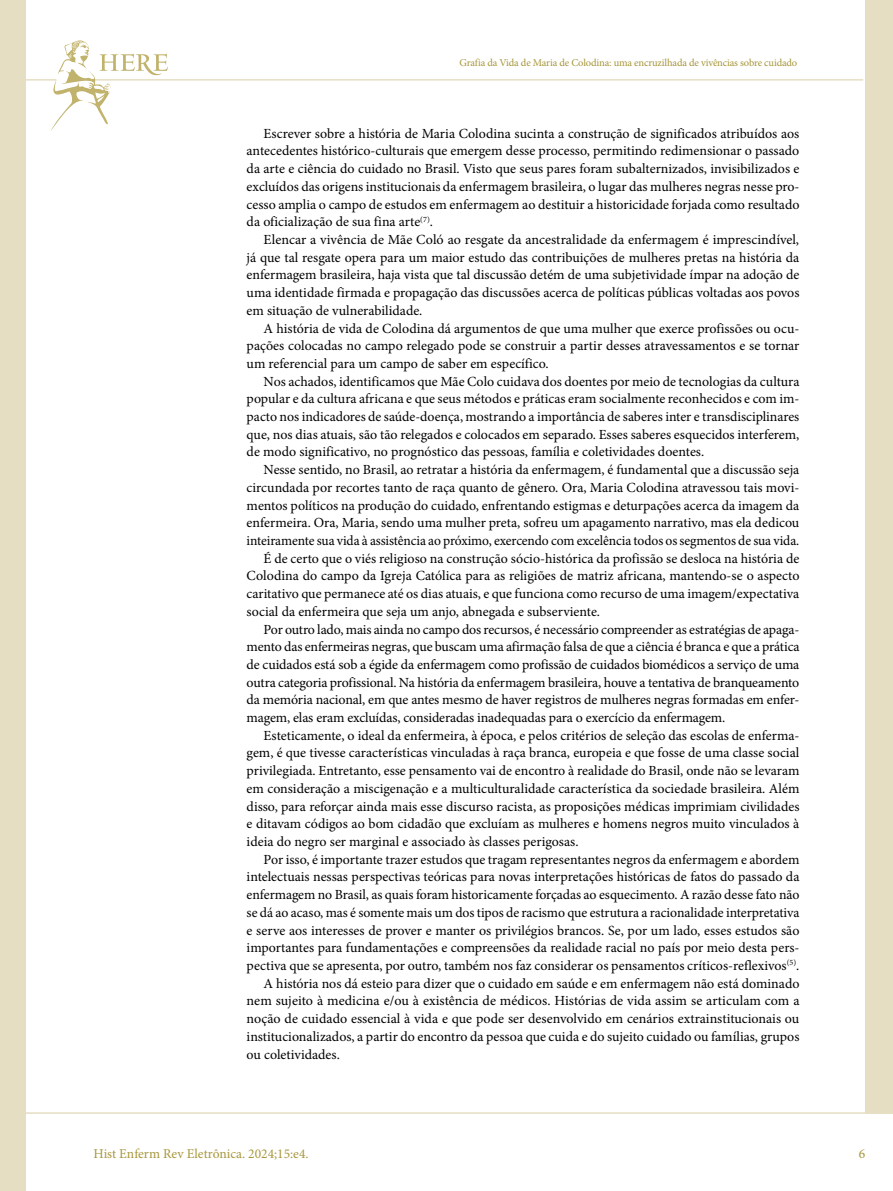
<style>
.page{position:relative;width:893px;height:1191px;background:#fff}
.page>*{position:absolute;margin:0;border:0;box-sizing:border-box;transform-origin:0 0}
.t1{font:13.95px/17.7px "Minion Pro";color:#000;text-align:justify}
.t2{font:13.5px "Minion Pro";color:#a7963a}
.t3{font:10.5px "Minion Pro";letter-spacing:-.015em;color:#a7963a}
</style>
<div class="page">
<hr style="left:0;top:1112px;width:893px;height:1px;background:#e6dec3">
<hr style="left:0;top:79px;width:863px;height:2px;background:#e6dec3">
<div style="left:865px;top:0;width:28px;height:1113px;background:#e6dec3"></div>
<div style="left:0;top:0;width:26px;height:1191px;background:#e6dec3"></div>
<svg style="left:50px;top:40px;width:118px;height:91px"></svg>
<p class="t3" style="left:460px;top:56px;width:339px">Grafia da Vida de Maria de Colodina: uma encruzilhada de vivências sobre cuidado</p>
<p class="t1" style="left:247px;top:124px;width:554px;text-indent:17px">Escrever sobre a história de Maria Colodina sucinta a construção de significados atribuídos aos antecedentes histórico-culturais que emergem desse processo, permitindo redimensionar o passado da arte e ciência do cuidado no Brasil. Visto que seus pares foram subalternizados, invisibilizados e excluídos das origens institucionais da enfermagem brasileira, o lugar das mulheres negras nesse pro&shy;cesso amplia o campo de estudos em enfermagem ao destituir a historicidade forjada como resultado da oficialização de sua fina arte<sup>(7)</sup>.</p>
<p class="t1" style="left:247px;top:231px;width:554px;text-indent:17px">Elencar a vivência de Mãe Coló ao resgate da ancestralidade da enfermagem é imprescindível, já que tal resgate opera para um maior estudo das contribuições de mulheres pretas na história da enfermagem brasileira, haja vista que tal discussão detém de uma subjetividade ímpar na adoção de uma identidade firmada e propagação das discussões acerca de políticas públicas voltadas aos povos em situação de vulnerabilidade.</p>
<p class="t1" style="left:247px;top:319px;width:554px;text-indent:17px">A história de vida de Colodina dá argumentos de que uma mulher que exerce profissões ou ocu&shy;pações colocadas no campo relegado pode se construir a partir desses atravessamentos e se tornar um referencial para um campo de saber em específico.</p>
<p class="t1" style="left:247px;top:372px;width:554px;text-indent:17px">Nos achados, identificamos que Mãe Colo cuidava dos doentes por meio de tecnologias da cultura popular e da cultura africana e que seus métodos e práticas eram socialmente reconhecidos e com im&shy;pacto nos indicadores de saúde-doença, mostrando a importância de saberes inter e transdisciplinares que, nos dias atuais, são tão relegados e colocados em separado. Esses saberes esquecidos interferem, de modo significativo, no prognóstico das pessoas, família e coletividades doentes.</p>
<p class="t1" style="left:264px;top:461px;width:537px">Nesse sentido, no Brasil, ao retratar a história da enfermagem, é fundamental que a discussão seja</p>
<p class="t1" style="left:247px;top:478px;width:554px">circundada por recortes tanto de raça quanto de gênero. Ora, Maria Colodina atravessou tais movi-</p>
<p class="t1" style="left:247px;top:496px;width:554px">mentos políticos na produção do cuidado, enfrentando estigmas e deturpações acerca da imagem da</p>
<p class="t1" style="left:247px;top:514px;width:554px">enfermeira. Ora, Maria, sendo uma mulher preta, sofreu um apagamento narrativo, mas ela dedicou</p>
<p class="t1" style="left:247px;top:532px;width:554px">inteiramente sua vida à assistência ao próximo, exercendo com excelência todos os segmentos de sua vida.</p>
<p class="t1" style="left:264px;top:549px;width:537px">É de certo que o viés religioso na construção sócio-histórica da profissão se desloca na história de</p>
<p class="t1" style="left:247px;top:567px;width:554px">Colodina do campo da Igreja Católica para as religiões de matriz africana, mantendo-se o aspecto</p>
<p class="t1" style="left:247px;top:585px;width:554px">caritativo que permanece até os dias atuais, e que funciona como recurso de uma imagem/expectativa</p>
<p class="t1" style="left:247px;top:602px;width:355px">social da enfermeira que seja um anjo, abnegada e subserviente.</p>
<p class="t1" style="left:264px;top:620px;width:537px">Por outro lado, mais ainda no campo dos recursos, é necessário compreender as estratégias de apaga-</p>
<p class="t1" style="left:247px;top:638px;width:554px">mento das enfermeiras negras, que buscam uma afirmação falsa de que a ciência é branca e que a prática</p>
<p class="t1" style="left:247px;top:655px;width:554px">de cuidados está sob a égide da enfermagem como profissão de cuidados biomédicos a serviço de uma</p>
<p class="t1" style="left:247px;top:673px;width:554px">outra categoria profissional. Na história da enfermagem brasileira, houve a tentativa de branqueamento</p>
<p class="t1" style="left:247px;top:691px;width:554px">da memória nacional, em que antes mesmo de haver registros de mulheres negras formadas em enfer-</p>
<p class="t1" style="left:247px;top:709px;width:480px">magem, elas eram excluídas, consideradas inadequadas para o exercício da enfermagem.</p>
<p class="t1" style="left:264px;top:726px;width:537px">Esteticamente, o ideal da enfermeira, à época, e pelos critérios de seleção das escolas de enferma-</p>
<p class="t1" style="left:247px;top:744px;width:554px">gem, é que tivesse características vinculadas à raça branca, europeia e que fosse de uma classe social</p>
<p class="t1" style="left:247px;top:762px;width:554px">privilegiada. Entretanto, esse pensamento vai de encontro à realidade do Brasil, onde não se levaram</p>
<p class="t1" style="left:247px;top:779px;width:554px">em consideração a miscigenação e a multiculturalidade característica da sociedade brasileira. Além</p>
<p class="t1" style="left:247px;top:797px;width:554px">disso, para reforçar ainda mais esse discurso racista, as proposições médicas imprimiam civilidades</p>
<p class="t1" style="left:247px;top:815px;width:554px">e ditavam códigos ao bom cidadão que excluíam as mulheres e homens negros muito vinculados à</p>
<p class="t1" style="left:247px;top:832px;width:333px">ideia do negro ser marginal e associado às classes perigosas.</p>
<p class="t1" style="left:264px;top:850px;width:537px">Por isso, é importante trazer estudos que tragam representantes negros da enfermagem e abordem</p>
<p class="t1" style="left:247px;top:868px;width:554px">intelectuais nessas perspectivas teóricas para novas interpretações históricas de fatos do passado da</p>
<p class="t1" style="left:247px;top:886px;width:554px">enfermagem no Brasil, as quais foram historicamente forçadas ao esquecimento. A razão desse fato não</p>
<p class="t1" style="left:247px;top:903px;width:554px">se dá ao acaso, mas é somente mais um dos tipos de racismo que estrutura a racionalidade interpretativa</p>
<p class="t1" style="left:247px;top:921px;width:554px">e serve aos interesses de prover e manter os privilégios brancos. Se, por um lado, esses estudos são</p>
<p class="t1" style="left:247px;top:939px;width:554px">importantes para fundamentações e compreensões da realidade racial no país por meio desta pers-</p>
<p class="t1" style="left:247px;top:956px;width:554px">pectiva que se apresenta, por outro, também nos faz considerar os pensamentos críticos-reflexivos<sup>(5)</sup>.</p>
<p class="t1" style="left:264px;top:974px;width:537px">A história nos dá esteio para dizer que o cuidado em saúde e em enfermagem não está dominado</p>
<p class="t1" style="left:247px;top:992px;width:554px">nem sujeito à medicina e/ou à existência de médicos. Histórias de vida assim se articulam com a</p>
<p class="t1" style="left:247px;top:1009px;width:554px">noção de cuidado essencial à vida e que pode ser desenvolvido em cenários extrainstitucionais ou</p>
<p class="t1" style="left:247px;top:1027px;width:554px">institucionalizados, a partir do encontro da pessoa que cuida e do sujeito cuidado ou famílias, grupos</p>
<p class="t1" style="left:247px;top:1045px;width:95px">ou coletividades.</p>
<p class="t2" style="left:94px;top:1144px;width:217px">Hist Enferm Rev Eletrônica. 2024;15:e4.</p>
<p class="t2" style="left:859px;top:1144px;width:8px">6</p>
</div>
